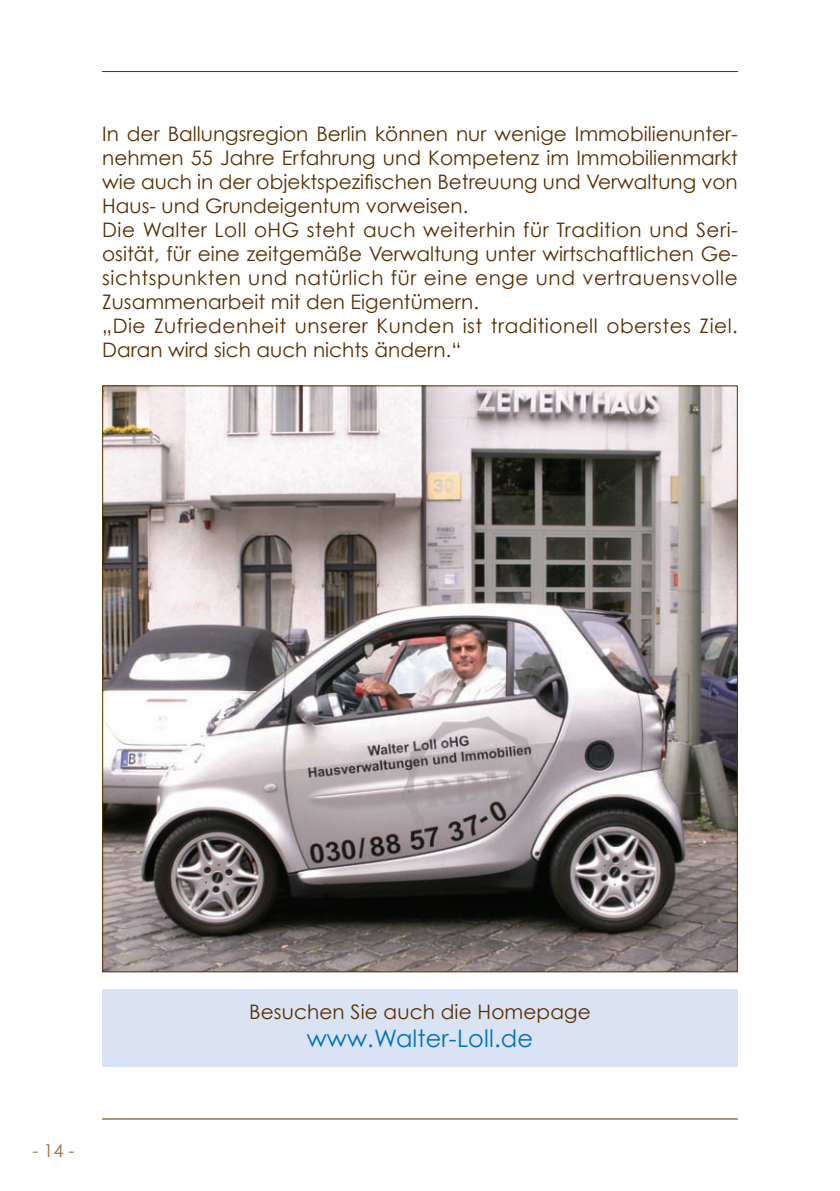
<style>
.page{position:relative;width:840px;height:1191px;background:#fff}
.page>*{position:absolute;margin:0;border:0;box-sizing:border-box;transform-origin:0 0}
.t1{font:24px "Century Gothic";letter-spacing:.005em;color:#0072bc}
.t2{font:20px/24px "Century Gothic";color:#592f00;text-align:justify}
.t3{font:20px/24px "Century Gothic";letter-spacing:.025em;color:#592f00}
.t4{font:18px "Century Gothic";color:#997246}
</style>
<div class="page">
<div style="left:102px;top:989px;width:635px;height:77px;background:#d9e3f3"></div>
<hr style="left:102px;top:71px;width:635px;height:1px;background:#592f00">
<img style="left:104px;top:387px;width:631px;height:583px">
<hr style="left:102px;top:1118px;width:635px;height:1px;background:#592f00">
<p class="t2" style="left:102px;top:122px;width:636px">In der Ballungsregion Berlin können nur wenige Immobilienunter&shy;nehmen 55 Jahre Erfahrung und Kompetenz im Immobilienmarkt wie auch in der objektspezifischen Betreuung und Verwaltung von Haus- und Grundeigentum vorweisen.</p>
<p class="t2" style="left:102px;top:218px;width:637px">Die Walter Loll oHG steht auch weiterhin für Tradition und Seri&shy;osität, für eine zeitgemäße Verwaltung unter wirtschaftlichen Ge&shy;sichtspunkten und natürlich für eine enge und vertrauensvolle Zusammenarbeit mit den Eigentümern.</p>
<p class="t3" style="left:102px;top:314px;width:636px">„Die Zufriedenheit unserer Kunden ist traditionell oberstes Ziel.<br>Daran wird sich auch nichts ändern.“</p>
<p class="t4" style="left:33px;top:1139px;width:43px">- 14 -</p>
<p class="t2" style="left:249px;top:999px;width:343px">Besuchen Sie auch die Homepage</p>
<p class="t1" style="left:307px;top:1023px;width:227px">www.Walter-Loll.de</p>
</div>
